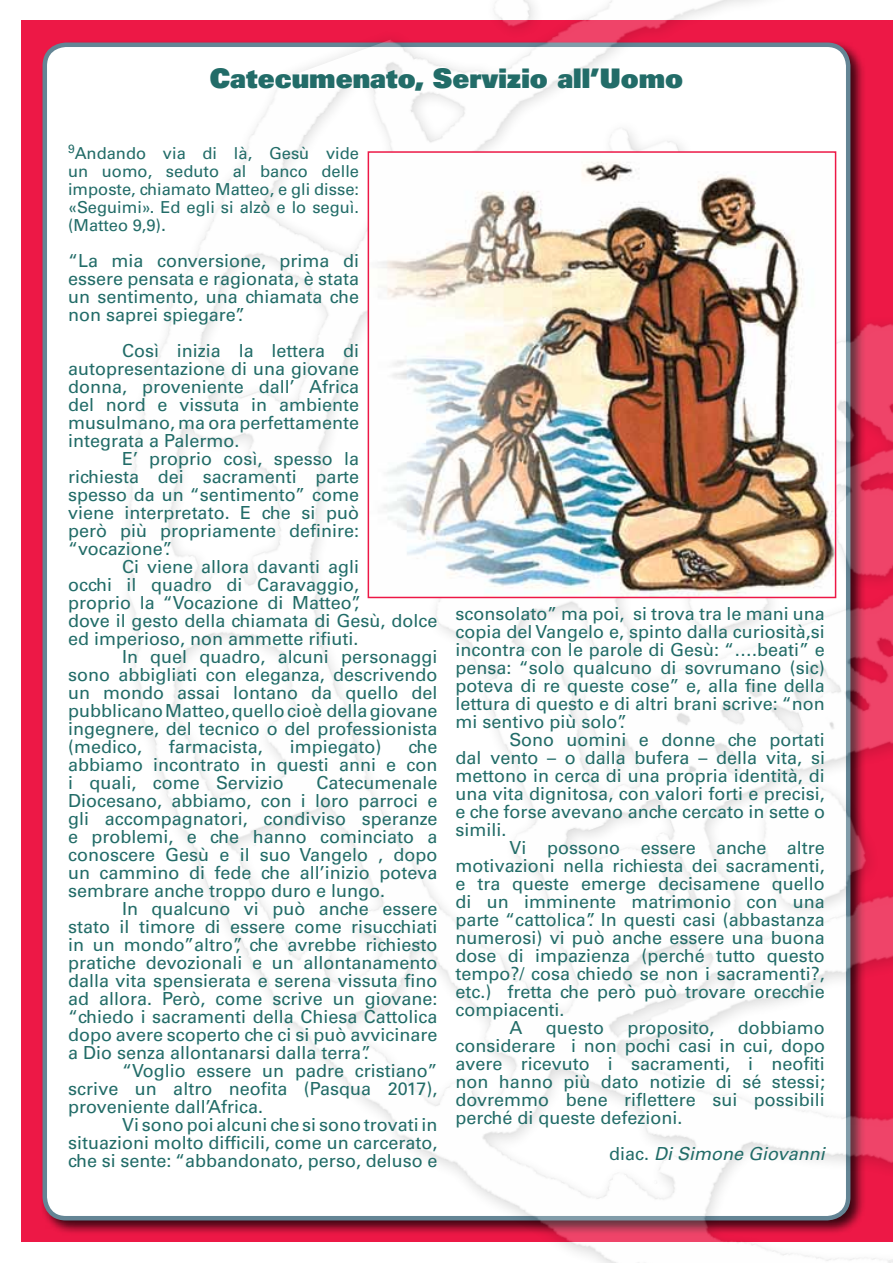
<style>
.page{position:relative;width:893px;height:1263px;background:#fff}
.page>*{position:absolute;margin:0;border:0;box-sizing:border-box;transform-origin:0 0}
.t1{font:27px "Univers LT Std X Black";color:#226c68}
.t2{font:18px/18px "Univers LT Std";color:#226c68;text-align:justify}
.t3{font:italic 18px "Univers LT Std";color:#226c68}
.t4{font:16.5px/18px "Univers LT Std";color:#226c68;text-align:justify}
.s1{font-size:18px}
.s2{font-style:normal}
</style>
<div class="page">
<img style="left:21px;top:0;width:872px;height:1263px">
<img style="left:371px;top:154px;width:462px;height:441px">
<div style="left:368px;top:151px;width:468px;height:447px;border:2px solid #ed1846"></div>
<h1 class="t1" style="left:210px;top:60px;width:475px">Catecumenato, Servizio all’Uomo</h1>
<p class="t4" style="left:68px;top:144px;width:293px"><sup>9</sup>Andando via di là, Gesù vide un uomo, seduto al banco delle imposte, chiamato M atteo, e gli disse: «Seguimi». Ed egli si alzò e lo seguì. (M atteo 9,9)<span class="s1">.</span></p>
<p class="t2" style="left:68px;top:251px;width:293px">“La mia conversione, prima di essere pensata e ragionata, è stata un sentimento, una chiamata che non saprei spiegare”.</p>
<p class="t2" style="left:68px;top:341px;width:293px;text-align:left;text-indent:54px">Così inizia la lettera di autopresentazione di una giovane donna, proveniente dall’ Africa del nord e vissuta in ambiente musulmano, ma ora perfettamente integrata a Palermo.<br>E</p>
<p class="t2" style="left:68px;top:449px;width:293px;text-indent:65px">’ proprio così, spesso la richiesta dei sacramenti parte spesso da un “sentimento” come viene interpretato. E che si può però più propriamente definire: “vocazione”.</p>
<p class="t2" style="left:68px;top:557px;width:371px;text-align:left;text-indent:54px">Ci viene allora davanti agli<br>occhi il quadro di Caravaggio,<br>proprio la “Vocazione di M atteo”,<br>dove il gesto della chiamata di Gesù, dolce ed imperioso, non ammette rifiuti.</p>
<p class="t2" style="left:68px;top:647px;width:371px;text-indent:54px">In quel quadro, alcuni personaggi sono abbigliati con eleganza, descrivendo un mondo assai lontano da quello del pubblicano Matteo, quello cioè della giovane ingegnere, del tecnico o del professionista (medico,</p>
<p class="t2" style="left:169px;top:737px;width:96px">farmacista,</p>
<p class="t2" style="left:290px;top:737px;width:93px">impiegato)</p>
<p class="t2" style="left:68px;top:737px;width:371px;text-indent:340px">che abbiamo incontrato in questi anni e con i quali, come Servizio</p>
<p class="t2" style="left:68px;top:773px;width:371px;text-indent:248px">Catecumenale Diocesano, abbiamo, con i loro parroci e gli accompagnatori, condiviso speranze e problemi, e che hanno cominciato a conoscere Gesù e il suo Vangelo , dopo un cammino di fede che all’inizio poteva sembrare anche troppo duro e lungo.</p>
<p class="t2" style="left:68px;top:899px;width:371px;text-indent:54px">In qualcuno vi può anche essere stato il timore di essere come risucchiati in un mondo”altro”, che avrebbe richiesto pratiche devozionali e un allontanamento dalla vita spensierata e serena vissuta fino ad allora. Però, come scrive un giovane: “chiedo i sacramenti della Chiesa Cattolica dopo avere scoperto che ci si può avvicinare a Dio senza allontanarsi dalla terra”.</p>
<p class="t2" style="left:68px;top:1061px;width:371px;text-indent:54px">“Voglio essere un padre cristiano” scrive un altro neofita (Pasqua 2017), proveniente dall’Africa.</p>
<p class="t2" style="left:68px;top:1115px;width:371px;text-indent:54px">Vi sono poi alcuni che si sono trovati in situazioni molto difficili, come un carcerato, che si sente: “abbandonato, perso, deluso e</p>
<p class="t2" style="left:455px;top:604px;width:371px">sconsolato” ma poi, si trova tra le mani una copia del Vangelo e, spinto dalla curiosità,si incontra con le parole di Gesù: “….beati” e pensa: “solo qualcuno di sovrumano (sic) poteva di re queste cose” e, alla fine della lettura di questo e di altri brani scrive: “non mi sentivo più solo”.</p>
<p class="t2" style="left:455px;top:730px;width:371px;text-indent:54px">Sono uomini e donne che portati dal vento – o dalla bufera – della vita, si mettono in cerca di una propria identità, di una vita dignitosa, con valori forti e precisi, e che forse avevano anche cercato in sette o simili.</p>
<p class="t2" style="left:509px;top:838px;width:317px">Vi possono essere anche altre</p>
<p class="t2" style="left:455px;top:856px;width:371px">motivazioni nella richiesta dei sacramenti,</p>
<p class="t2" style="left:455px;top:874px;width:371px">e tra queste emerge decisamene quello</p>
<p class="t2" style="left:455px;top:892px;width:371px">di un imminente matrimonio con una</p>
<p class="t2" style="left:455px;top:910px;width:371px">parte “cattolica”. In questi casi (abbastanza</p>
<p class="t2" style="left:455px;top:928px;width:371px">numerosi) vi può anche essere una buona</p>
<p class="t2" style="left:455px;top:946px;width:371px">dose di impazienza (perché tutto questo</p>
<p class="t2" style="left:455px;top:964px;width:371px">tempo?/ cosa chiedo se non i sacramenti?,</p>
<p class="t2" style="left:455px;top:982px;width:371px">etc.) fretta che però può trovare orecchie</p>
<p class="t2" style="left:455px;top:1000px;width:111px">compiacenti.</p>
<p class="t2" style="left:509px;top:1018px;width:14px">A</p>
<p class="t2" style="left:546px;top:1018px;width:59px">questo</p>
<p class="t2" style="left:627px;top:1018px;width:88px">proposito,</p>
<p class="t2" style="left:455px;top:1018px;width:371px;text-indent:282px">dobbiamo considerare i non pochi casi in cui, dopo avere ricevuto i sacramenti, i neofiti non hanno più dato notizie di sé stessi; dovremmo bene riflettere sui possibili perché di queste defezioni.</p>
<p class="t3" style="left:609px;top:1143px;width:217px"><span class="s2">diac.</span> Di Simone Giovanni</p>
</div>
